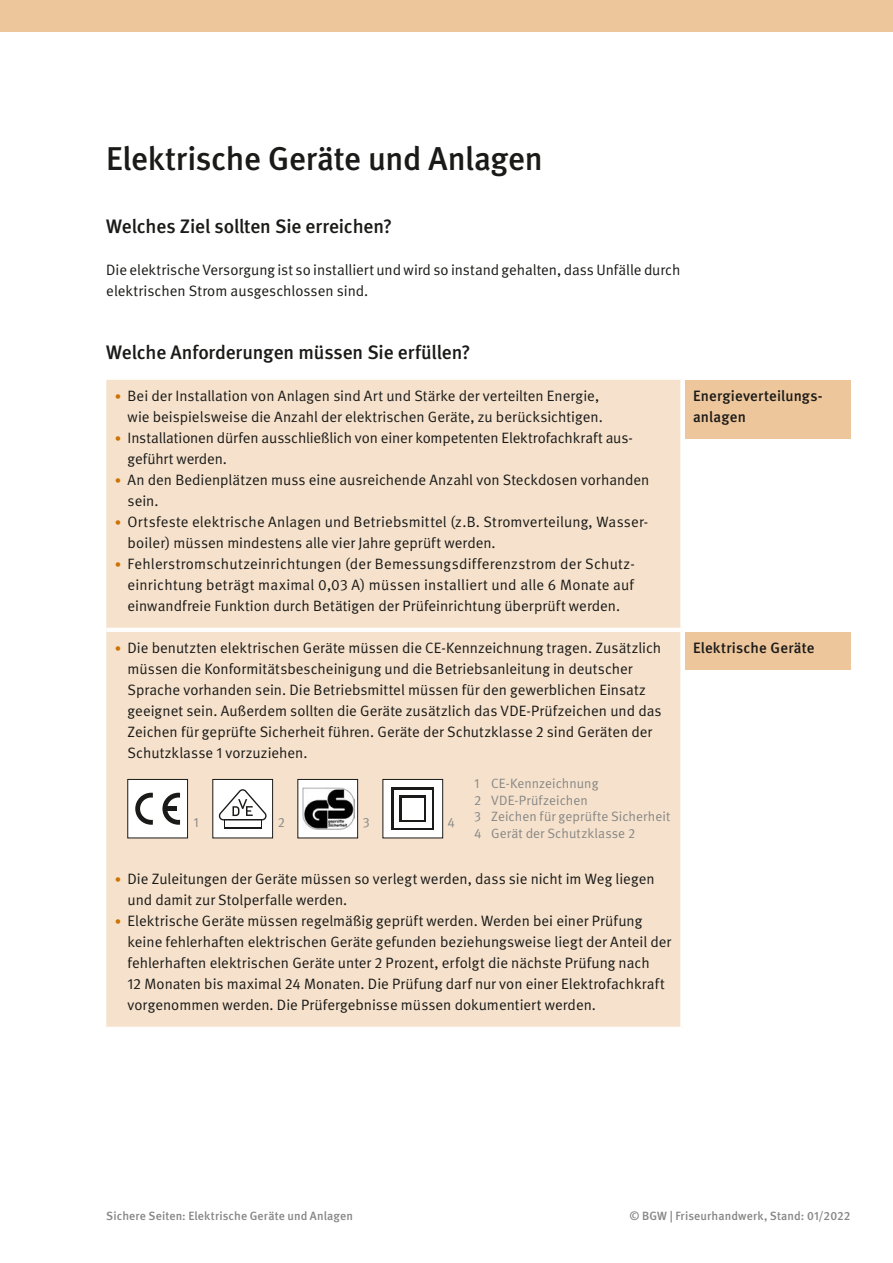
<style>
.page{position:relative;width:893px;height:1263px;background:#fff}
.page>*{position:absolute;margin:0;border:0;box-sizing:border-box;transform-origin:0 0}
.t1{font:500 33px "DGUV Meta";letter-spacing:-.01em;color:#1a1a18}
.t2{font:500 19.5px "DGUV Meta";letter-spacing:-.01em;color:#1a1a18}
.t3{font:15px/21px "DGUV Meta";color:#1a1a18}
.t4{font:500 15px/21px "DGUV Meta";letter-spacing:.015em;color:#1a1a18}
.t5{font:13.5px/16.5px "DGUV Meta";letter-spacing:.005em;color:#878786}
.t6{font:500 12px "DGUV Meta";letter-spacing:.01em;color:#878786}
.s1{font-size:12.75px;color:#cc7300}
</style>
<div class="page">
<div style="left:0;top:0;width:893px;height:32px;background:#edc69b"></div>
<div style="left:106px;top:380px;width:574px;height:647px;background:#f6e2cc"></div>
<hr style="left:106px;top:628px;width:576px;height:4px;background:#fff">
<div style="left:685px;top:380px;width:165px;height:58px;background:#edc69b"></div>
<div style="left:128px;top:779px;width:60px;height:59px;background:#fff"></div>
<svg style="left:135px;top:793px;width:18px;height:32px"></svg>
<svg style="left:162px;top:793px;width:18px;height:32px"></svg>
<div style="left:166px;top:806px;width:11px;height:5px;background:#1a1a18"></div>
<div style="left:128px;top:779px;width:60px;height:59px;border:1px solid #1a1a18"></div>
<div style="left:213px;top:779px;width:60px;height:59px;background:#fff"></div>
<svg style="left:224px;top:820px;width:38px;height:8px"></svg>
<div style="left:225px;top:820px;width:35px;height:7px;background:#fff"></div>
<svg style="left:219px;top:789px;width:48px;height:31px"></svg>
<div style="left:213px;top:779px;width:60px;height:59px;border:1px solid #1a1a18"></div>
<div style="left:298px;top:779px;width:60px;height:59px;background:#fff"></div>
<img style="left:303px;top:788px;width:52px;height:41px">
<div style="left:298px;top:779px;width:60px;height:59px;border:1px solid #1a1a18"></div>
<div style="left:383px;top:779px;width:60px;height:59px;background:#fff"></div>
<div style="left:391px;top:787px;width:43px;height:43px;background:#1a1a18"></div>
<div style="left:394px;top:790px;width:38px;height:37px;background:#fff"></div>
<svg style="left:399px;top:795px;width:27px;height:27px"></svg>
<div style="left:402px;top:798px;width:21px;height:21px;background:#fff"></div>
<div style="left:383px;top:779px;width:60px;height:59px;border:1px solid #1a1a18"></div>
<div style="left:685px;top:632px;width:165px;height:37px;background:#edc69b"></div>
<h1 class="t1" style="left:106px;top:139px;width:438px">Elektrische Geräte und Anlagen</h1>
<h2 class="t2" style="left:106px;top:215px;width:287px">Welches Ziel sollten Sie erreichen?</h2>
<p class="t3" style="left:106px;top:259px;width:576px">Die elektrische Versorgung ist so installiert und wird so instand gehalten, dass Unfälle durch elektrischen Strom ausgeschlossen sind.</p>
<h2 class="t2" style="left:106px;top:341px;width:366px">Welche Anforderungen müssen Sie erfüllen?</h2>
<p class="t3" style="left:115px;top:385px;width:490px;text-align:right"><span class="s1">•</span> Bei der Installation von Anlagen sind Art und Stärke der verteilten Energie, wie beispielsweise die Anzahl der elektrischen Geräte, zu berücksichtigen.</p>
<p class="t3" style="left:128px;top:427px;width:505px;text-indent:-13px"><span class="s1">•</span> Installationen dürfen ausschließlich von einer kompetenten Elektrofachkraft aus&shy;geführt werden.</p>
<p class="t3" style="left:128px;top:469px;width:523px;text-indent:-13px"><span class="s1">•</span> An den Bedienplätzen muss eine ausreichende Anzahl von Steckdosen vorhanden sein.</p>
<p class="t3" style="left:128px;top:511px;width:521px;text-indent:-13px"><span class="s1">•</span> Ortsfeste elektrische Anlagen und Betriebsmittel (z.B. Stromverteilung, Wasser&shy;boiler) müssen mindestens alle vier Jahre geprüft werden.</p>
<p class="t3" style="left:128px;top:553px;width:508px;text-align:justify;text-indent:-13px"><span class="s1">•</span> Fehlerstromschutzeinrichtungen (der Bemessungsdifferenzstrom der Schutz&shy;einrichtung beträgt maximal 0,03 A) müssen installiert und alle 6 Monate auf einwandfreie Funktion durch Betätigen der Prüfeinrichtung überprüft werden.</p>
<p class="t3" style="left:128px;top:637px;width:536px;text-indent:-13px"><span class="s1">•</span> Die benutzten elektrischen Geräte müssen die CE-Kennzeichnung tragen. Zusätzlich müssen die Konformitätsbescheinigung und die Betriebsanleitung in deutscher Sprache vorhanden sein. Die Betriebsmittel müssen für den gewerblichen Einsatz geeignet sein. Außerdem sollten die Geräte zusätzlich das VDE-Prüfzeichen und das Zeichen für geprüfte Sicherheit führen. Geräte der Schutzklasse 2 sind Geräten der Schutzklasse 1 vorzuziehen.</p>
<p class="t5" style="left:474px;top:775px;width:198px">1 CE-Kennzeichnung<br>2 VDE-Prüfzeichen<br>3 Zeichen für geprüfte Sicherheit<br>4 Gerät der Schutzklasse 2</p>
<p class="t5" style="left:194px;top:814px;width:7px">1</p>
<p class="t5" style="left:278px;top:814px;width:9px">2</p>
<p class="t5" style="left:363px;top:814px;width:8px">3</p>
<p class="t5" style="left:448px;top:814px;width:9px">4</p>
<p class="t3" style="left:128px;top:868px;width:529px;text-indent:-13px"><span class="s1">•</span> Die Zuleitungen der Geräte müssen so verlegt werden, dass sie nicht im Weg liegen und damit zur Stolperfalle werden.</p>
<p class="t3" style="left:128px;top:910px;width:545px;text-indent:-13px"><span class="s1">•</span> Elektrische Geräte müssen regelmäßig geprüft werden. Werden bei einer Prüfung keine fehlerhaften elektrischen Geräte gefunden beziehungsweise liegt der Anteil der fehlerhaften elektrischen Geräte unter 2 Prozent, erfolgt die nächste Prüfung nach<br>12 Monaten bis maximal 24 Monaten. Die Prüfung darf nur von einer Elektrofachkraft vorgenommen werden. Die Prüfergebnisse müssen dokumentiert werden.</p>
<p class="t4" style="left:693px;top:386px;width:129px">Energieverteilungs&shy;anlagen</p>
<p class="t4" style="left:693px;top:638px;width:123px">Elektrische Geräte</p>
<p class="t6" style="left:106px;top:1209px;width:248px">Sichere Seiten: Elektrische Geräte und Anlagen</p>
<p class="t6" style="left:629px;top:1209px;width:223px">© BGW | Friseurhandwerk, Stand: 01/2022</p>
</div>
